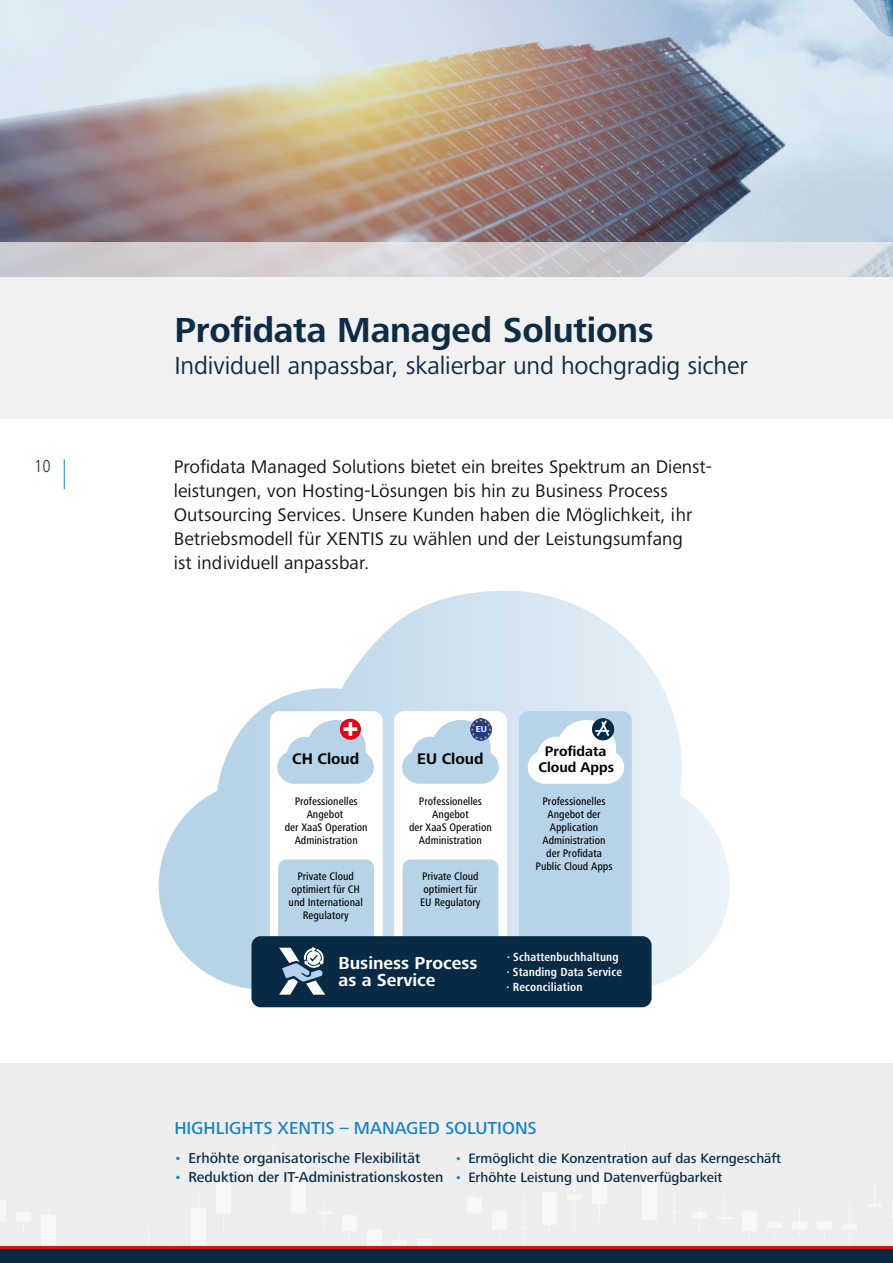
<style>
.page{position:relative;width:893px;height:1263px;background:#fff}
.page>*{position:absolute;margin:0;border:0;box-sizing:border-box;transform-origin:0 0}
.t1{font:700 36px "Frutiger Next Pro";letter-spacing:-.005em;color:#0f2c45}
.t2{font:25.5px "Frutiger Next Pro";letter-spacing:-.005em;color:#0f2c45}
.t3{font:18.9px/24px "Frutiger Next Pro";letter-spacing:.005em;color:#131313}
.t4{font:500 18px "Frutiger Next Pro";color:#1580c2}
.t5{font:700 18px/17.2px "Frutiger Next Pro";color:#fff}
.t6{font:300 condensed 18px "Frutiger Next Pro";color:#0f2c45}
.t7{font:700 15.75px "Frutiger Next Pro";color:#000}
.t8{font:500 14.85px "Frutiger Next Pro";color:#092a42}
.t9{font:700 14.4px/15.1px "Frutiger Next Pro";color:#000;text-align:center}
.t10{font:500 14.1px "Frutiger Next Pro";color:#092a42}
.t11{font:700 condensed 12.15px/15.1px "Frutiger Next Pro";letter-spacing:.01em;color:#fff}
.t12{font:500 condensed 11.4px/12.9px "Frutiger Next Pro";color:#000;text-align:center}
.t13{font:700 9px "Frutiger Next Pro";color:#fff}
.s1{font-stretch:condensed;color:#2282c3}
</style>
<div class="page">
<img style="left:0;top:0;width:893px;height:242px">
<svg style="left:0;top:242px;width:893px;height:177px;fill:#f1f1f1"></svg>
<div style="left:0;top:1063px;width:893px;height:188px;background:#eee"></div>
<hr style="left:0;top:1194px;width:1px;height:30px;background:#fff">
<hr style="left:148px;top:1227px;width:1px;height:36px;background:#fff">
<hr style="left:248px;top:1152px;width:1px;height:33px;background:#fff">
<hr style="left:398px;top:1235px;width:2px;height:26px;background:#fff">
<hr style="left:473px;top:1188px;width:2px;height:29px;background:#fff">
<hr style="left:498px;top:1208px;width:2px;height:29px;background:#fff">
<hr style="left:674px;top:1193px;width:1px;height:35px;background:#fff">
<hr style="left:523px;top:1195px;width:2px;height:53px;background:#fff">
<hr style="left:574px;top:1183px;width:1px;height:47px;background:#fff">
<hr style="left:624px;top:1144px;width:1px;height:36px;background:#fff">
<hr style="left:599px;top:1166px;width:1px;height:57px;background:#fff">
<hr style="left:649px;top:1157px;width:1px;height:65px;background:#fff">
<hr style="left:549px;top:1188px;width:1px;height:46px;background:#fff">
<hr style="left:423px;top:1235px;width:2px;height:28px;background:#fff">
<hr style="left:298px;top:1150px;width:1px;height:67px;background:#fff">
<hr style="left:198px;top:1189px;width:1px;height:74px;background:#fff">
<hr style="left:223px;top:1176px;width:1px;height:55px;background:#fff">
<hr style="left:849px;top:1203px;width:1px;height:48px;background:#fff">
<hr style="left:892px;top:1213px;width:1px;height:32px;background:#fff">
<hr style="left:892px;top:1131px;width:1px;height:49px;background:#fff">
<svg style="left:892px;top:1131px;width:1px;height:17px"></svg>
<hr style="left:892px;top:1082px;width:1px;height:47px;background:#fff">
<hr style="left:892px;top:1076px;width:1px;height:39px;background:#fff">
<div style="left:0;top:1200px;width:6px;height:21px;background:#f7f7f7"></div>
<div style="left:17px;top:1212px;width:14px;height:9px;background:#f7f7f7"></div>
<div style="left:42px;top:1215px;width:14px;height:38px;background:#f7f7f7"></div>
<div style="left:292px;top:1155px;width:14px;height:57px;background:#f7f7f7"></div>
<div style="left:342px;top:1215px;width:14px;height:16px;background:#f7f7f7"></div>
<div style="left:467px;top:1197px;width:14px;height:16px;background:#f7f7f7"></div>
<div style="left:567px;top:1194px;width:14px;height:6px;background:#f7f7f7"></div>
<div style="left:692px;top:1212px;width:14px;height:5px;background:#f7f7f7"></div>
<div style="left:742px;top:1211px;width:15px;height:19px;background:#f7f7f7"></div>
<div style="left:792px;top:1222px;width:15px;height:7px;background:#f7f7f7"></div>
<div style="left:842px;top:1224px;width:15px;height:6px;background:#f7f7f7"></div>
<svg style="left:892px;top:1176px;width:1px;height:67px"></svg>
<hr style="left:867px;top:1204px;width:15px;height:3px;background:#fff">
<div style="left:617px;top:1166px;width:14px;height:7px;background:#f7f7f7"></div>
<div style="left:642px;top:1170px;width:14px;height:50px;background:#f7f7f7"></div>
<div style="left:592px;top:1171px;width:14px;height:33px;background:#f7f7f7"></div>
<div style="left:492px;top:1211px;width:14px;height:18px;background:#f7f7f7"></div>
<div style="left:542px;top:1192px;width:14px;height:33px;background:#f7f7f7"></div>
<div style="left:767px;top:1222px;width:15px;height:6px;background:#f7f7f7"></div>
<div style="left:817px;top:1221px;width:15px;height:7px;background:#f7f7f7"></div>
<div style="left:367px;top:1229px;width:14px;height:21px;background:#f7f7f7"></div>
<div style="left:392px;top:1240px;width:14px;height:14px;background:#f7f7f7"></div>
<div style="left:417px;top:1240px;width:14px;height:12px;background:#f7f7f7"></div>
<div style="left:192px;top:1208px;width:14px;height:52px;background:#f7f7f7"></div>
<div style="left:217px;top:1179px;width:14px;height:34px;background:#f7f7f7"></div>
<div style="left:242px;top:1160px;width:14px;height:11px;background:#f7f7f7"></div>
<hr style="left:267px;top:1156px;width:14px;height:3px;background:#fff">
<div style="left:0;top:1248px;width:893px;height:15px;background:#092a42"></div>
<hr style="left:0;top:1246px;width:893px;height:2px;background:#cd1719">
<hr style="left:64px;top:459px;width:1px;height:30px;background:#1580c2">
<svg style="left:159px;top:591px;width:571px;height:398px"></svg>
<div style="left:270px;top:711px;width:113px;height:248px;background:#fff;border-radius:10px"></div>
<div style="left:394px;top:711px;width:113px;height:248px;background:#fff;border-radius:10px"></div>
<div style="left:519px;top:711px;width:113px;height:248px;background:#b6d3e8;border-radius:10px"></div>
<svg style="left:277px;top:720px;width:97px;height:64px"></svg>
<svg style="left:402px;top:720px;width:97px;height:64px"></svg>
<div style="left:340px;top:719px;width:21px;height:21px;background:#e30613;border-radius:50%"></div>
<svg style="left:527px;top:718px;width:97px;height:66px"></svg>
<svg style="left:343px;top:727px;width:14px;height:4px"></svg>
<hr style="left:349px;top:722px;width:3px;height:14px;background:#fff">
<img style="left:471px;top:719px;width:21px;height:21px">
<div style="left:403px;top:859px;width:95px;height:94px;background:#b6d3e8;border-radius:8px"></div>
<div style="left:278px;top:859px;width:96px;height:94px;background:#b6d3e8;border-radius:8px"></div>
<div style="left:251px;top:936px;width:401px;height:71px;background:#092a45;border-radius:9px"></div>
<svg style="left:279px;top:947px;width:46px;height:48px"></svg>
<h3 class="t6" style="left:34px;top:456px;width:18px">10</h3>
<h1 class="t1" style="left:174px;top:310px;width:481px">Profidata Managed Solutions</h1>
<h2 class="t2" style="left:174px;top:351px;width:575px">Individuell anpassbar, skalierbar und hochgradig sicher</h2>
<p class="t3" style="left:174px;top:455px;width:540px">Profidata Managed Solutions bietet ein breites Spektrum an Dienst&shy;leistungen, von Hosting-Lösungen bis hin zu Business Process Outsourcing Services. Unsere Kunden haben die Möglichkeit, ihr Betriebsmodell für XENTIS zu wählen und der Leistungsumfang<br>ist individuell anpassbar.</p>
<p class="t13" style="left:476px;top:724px;width:13px">EU</p>
<h3 class="t7" style="left:292px;top:750px;width:69px">CH Cloud</h3>
<h3 class="t7" style="left:417px;top:750px;width:68px">EU Cloud</h3>
<p class="t9" style="left:538px;top:744px;width:77px">Profidata<br>Cloud Apps</p>
<p class="t12" style="left:285px;top:795px;width:84px">Professionelles<br>Angebot<br>der XaaS Operation<br>Administration</p>
<p class="t12" style="left:409px;top:795px;width:84px">Professionelles<br>Angebot<br>der XaaS Operation<br>Administration</p>
<p class="t12" style="left:536px;top:795px;width:79px">Professionelles<br>Angebot der<br>Application<br>Administration der Profidata<br>Public Cloud Apps</p>
<p class="t12" style="left:420px;top:870px;width:62px;text-align:left">Private Cloud optimiert für<br>EU Regulatory</p>
<p class="t12" style="left:289px;top:870px;width:76px">Private Cloud optimiert für CH und International<br>Regulatory</p>
<h3 class="t5" style="left:338px;top:954px;width:140px">Business Process as a Service</h3>
<p class="t11" style="left:506px;top:949px;width:117px">· Schattenbuchhaltung · Standing Data Service · Reconciliation</p>
<h3 class="t4" style="left:174px;top:1117px;width:364px">HIGHLIGHTS XENTIS – MANAGED SOLUTIONS</h3>
<h3 class="t8" style="left:174px;top:1149px;width:247px"><span class="s1">•</span> Erhöhte organisatorische Flexibilität</h3>
<h3 class="t8" style="left:174px;top:1169px;width:271px"><span class="s1">•</span> Reduktion der IT-Administrationskosten</h3>
<p class="t10" style="left:455px;top:1150px;width:328px"><span class="s1">•</span> Ermöglicht die Konzentration auf das Kerngeschäft</p>
<p class="t10" style="left:455px;top:1169px;width:269px"><span class="s1">•</span> Erhöhte Leistung und Datenverfügbarkeit</p>
</div>
